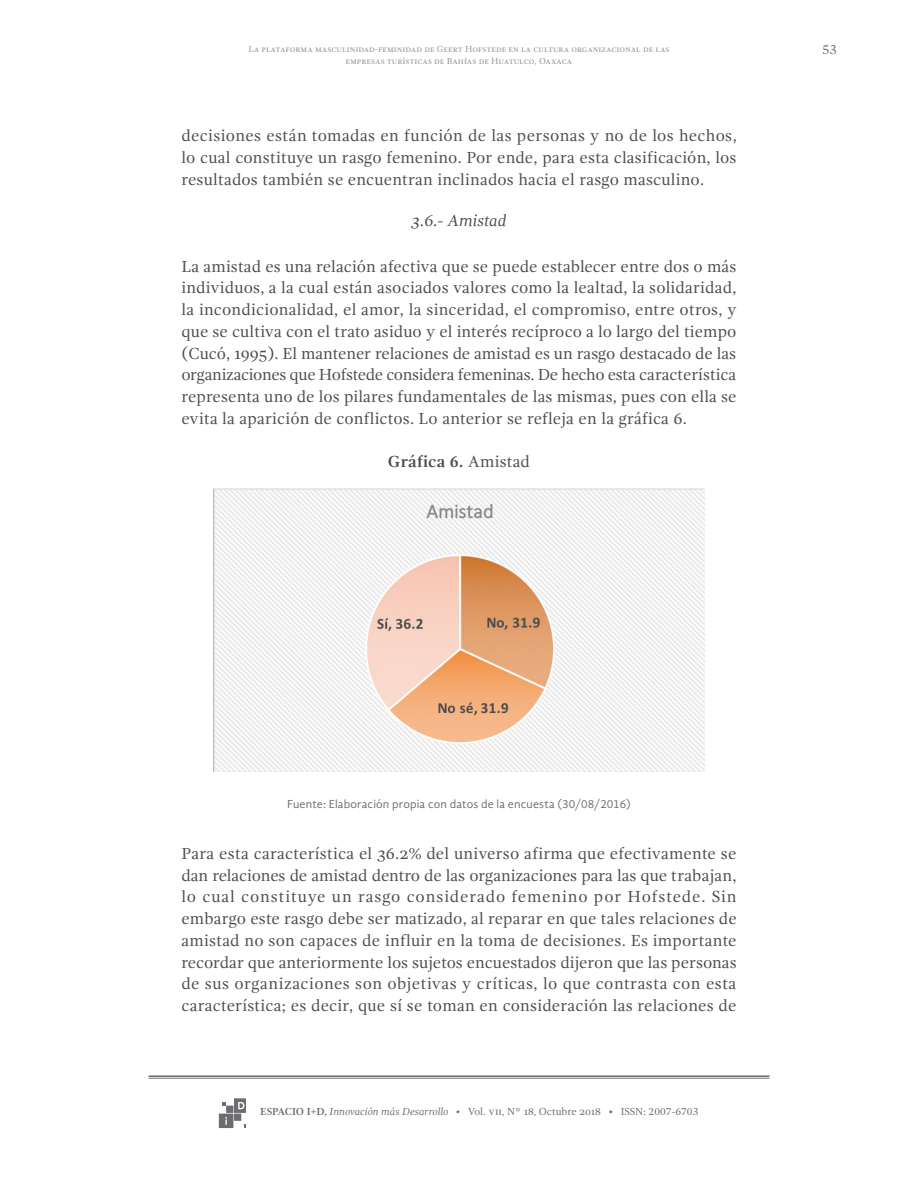
<style>
.page{position:relative;width:918px;height:1188px;background:#fff}
.page>*{position:absolute;margin:0;border:0;box-sizing:border-box;transform-origin:0 0}
.Párrafo_p{font:16.5px/21.8px "Gandhi Serif";letter-spacing:.01em;color:#4b4c4d;text-align:justify}
.titulo_imagen{font:700 16.5px "Gandhi Serif";letter-spacing:.01em;color:#4b4c4d}
.subtitulo{font:italic 16.5px "Gandhi Serif";color:#4b4c4d}
.t1{font:13.5px "Gandhi Serif";color:#6c6d70}
.pie_de_foto{font:12px "Gandhi Sans";letter-spacing:.01em;color:#6c6d70}
.t2{font:10.5px "Gandhi Serif";color:#6c6d70}
.t3{font:9px/12px "Gandhi Serif";color:#939598;text-align:center}
.s1{font-weight:400}
.s2{font-weight:700}
.s3{font-style:italic}
</style>
<div class="page">
<hr style="left:148px;top:1075px;width:622px;height:2px;background:#6c6d70">
<hr style="left:148px;top:1078px;width:622px;height:1px;background:#6c6d70">
<svg style="left:219px;top:1098px;width:27px;height:30px"></svg>
<img style="left:214px;top:488px;width:490px;height:284px">
<p class="t3" style="left:248px;top:43px;width:423px">La plataforma masculinidad-feminidad de Geert Hofstede en la cultura organizacional de las empresas turísticas de Bahías de Huatulco, Oaxaca</p>
<p class="t1" style="left:822px;top:42px;width:16px">53</p>
<p class="Párrafo_p" style="left:181px;top:125px;width:557px">decisiones están tomadas en función de las personas y no de los hechos, lo cual constituye un rasgo femenino. Por ende, para esta clasificación, los resultados también se encuentran inclinados hacia el rasgo masculino.</p>
<p class="subtitulo" style="left:412px;top:211px;width:96px">3.6.- Amistad</p>
<p class="Párrafo_p" style="left:181px;top:255px;width:557px">La amistad es una relación afectiva que se puede establecer entre dos o más individuos, a la cual están asociados valores como la lealtad, la solidaridad, la incondicionalidad, el amor, la sinceridad, el compromiso, entre otros, y que se cultiva con el trato asiduo y el interés recíproco a lo largo del tiempo (Cucó, 1995). El mantener relaciones de amistad es un rasgo destacado de las organizaciones que Hofstede considera femeninas. De hecho esta característica representa uno de los pilares fundamentales de las mismas, pues con ella se evita la aparición de conflictos. Lo anterior se refleja en la gráfica 6.</p>
<p class="titulo_imagen" style="left:388px;top:452px;width:144px">Gráfica 6. <span class="s1">Amistad</span></p>
<p class="pie_de_foto" style="left:287px;top:797px;width:345px">Fuente: Elaboración propia con datos de la encuesta (30/08/2016)</p>
<p class="Párrafo_p" style="left:181px;top:842px;width:557px">Para esta característica el 36.2% del universo afirma que efectivamente se dan relaciones de amistad dentro de las organizaciones para las que trabajan, lo cual constituye un rasgo considerado femenino por Hofstede. Sin embargo este rasgo debe ser matizado, al reparar en que tales relaciones de amistad no son capaces de influir en la toma de decisiones. Es importante recordar que anteriormente los sujetos encuestados dijeron que las personas de sus organizaciones son objetivas y críticas, lo que contrasta con esta característica; es decir, que sí se toman en consideración las relaciones de</p>
<p class="t2" style="left:260px;top:1105px;width:440px"><span class="s2">ESPACIO I+D,</span> <span class="s3">Innovación más Desarrollo •</span> Vol. vii, N° 18, Octubre 2018 • ISSN: 2007-6703</p>
</div>
